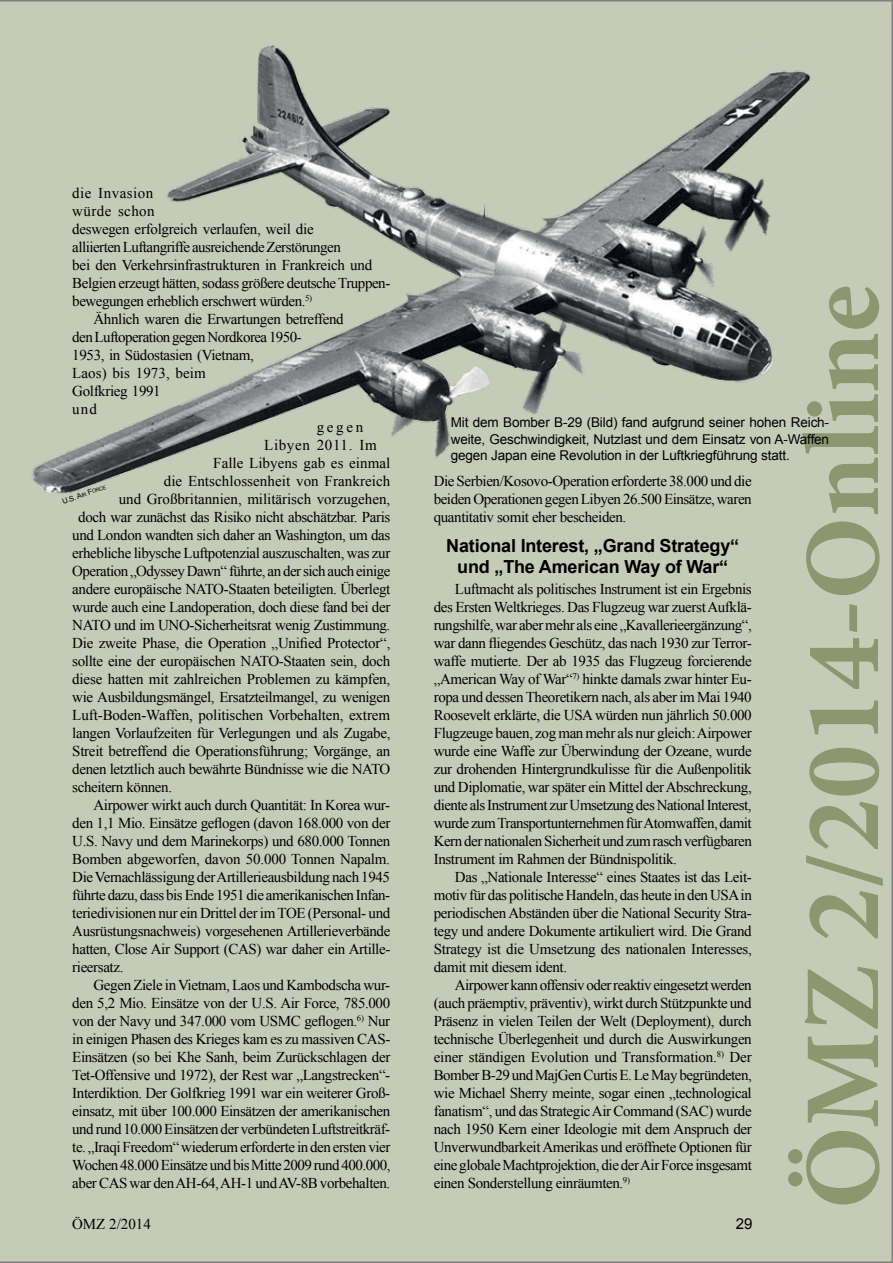
<style>
.page{position:relative;width:893px;height:1263px;background:#c5cbb7}
.page>*{position:absolute;margin:0;border:0;box-sizing:border-box;transform-origin:0 0}
.t1{font:700 108px "Minion Pro";color:#8c9770}
.t2{font:700 18px/21.6px "Arial";letter-spacing:-.01em;color:#000;text-align:center}
.t3{font:15px/18px "Times New Roman";letter-spacing:-.025em;color:#000;text-align:justify}
.t4{font:15px "Times New Roman";letter-spacing:.005em;color:#000}
.t5{font:15px "Times New Roman";letter-spacing:-.005em;color:#000}
.t6{font:15px "Times New Roman";color:#000}
.t7{font:15px "Times New Roman";letter-spacing:.04em;color:#000}
.t8{font:15px "Times New Roman";letter-spacing:.035em;color:#000}
.t9{font:15px "Times New Roman";letter-spacing:.03em;color:#000}
.t10{font:15px "Arial";color:#000}
.t11{font:13.5px/16.2px "Arial";letter-spacing:-.01em;color:#000;text-align:justify}
.t12{font:7.5px "Arial";color:#000}
.s1{font-size:5.25px}
</style>
<div class="page">
<img style="left:28px;top:34px;width:807px;height:517px">
<p class="t8" style="left:72px;top:183px;width:83px">die Invasion</p>
<p class="t9" style="left:72px;top:201px;width:84px">würde schon</p>
<p class="t3" style="left:72px;top:220px;width:243px">deswegen erfolgreich verlaufen, weil die</p>
<p class="t3" style="left:72px;top:238px;width:270px">alliierten Luftangriffe ausreichende Zerstörungen</p>
<p class="t3" style="left:72px;top:256px;width:302px">bei den Verkehrsinfrastrukturen in Frankreich und</p>
<p class="t3" style="left:72px;top:274px;width:320px">Belgien erzeugt hätten, sodass größere deutsche Truppen-</p>
<p class="t3" style="left:72px;top:292px;width:241px">bewegungen erheblich erschwert würden.<sup>5)</sup></p>
<p class="t3" style="left:94px;top:310px;width:252px">Ähnlich waren die Erwartungen betreffend</p>
<p class="t3" style="left:72px;top:328px;width:231px">den Luftoperation gegen Nordkorea 1950-</p>
<p class="t3" style="left:72px;top:346px;width:183px">1953, in Südostasien (Vietnam,</p>
<p class="t4" style="left:72px;top:363px;width:135px">Laos) bis 1973, beim</p>
<p class="t3" style="left:72px;top:382px;width:90px">Golfkrieg 1991</p>
<p class="t3" style="left:72px;top:400px;width:26px">und</p>
<p class="t3" style="left:317px;top:418px;width:48px">gegen</p>
<p class="t7" style="left:264px;top:435px;width:114px">Libyen 2011. Im</p>
<p class="t4" style="left:213px;top:453px;width:178px">Falle Libyens gab es einmal</p>
<p class="t4" style="left:164px;top:471px;width:228px">die Entschlossenheit von Frankreich</p>
<p class="t6" style="left:119px;top:489px;width:273px">und Großbritannien, militärisch vorzugehen,</p>
<p class="t3" style="left:78px;top:508px;width:314px">doch war zunächst das Risiko nicht abschätzbar. Paris</p>
<p class="t3" style="left:72px;top:526px;width:320px">und London wandten sich daher an Washington, um das</p>
<p class="t3" style="left:72px;top:544px;width:320px">erhebliche libysche Luftpotenzial auszuschalten, was zur</p>
<p class="t3" style="left:72px;top:562px;width:320px">Operation „Odyssey Dawn“ führte, an der sich auch einige</p>
<p class="t3" style="left:72px;top:580px;width:320px">andere europäische NATO-Staaten beteiligten. Überlegt</p>
<p class="t3" style="left:72px;top:598px;width:320px">wurde auch eine Landoperation, doch diese fand bei der</p>
<p class="t3" style="left:72px;top:616px;width:320px">NATO und im UNO-Sicherheitsrat wenig Zustimmung.</p>
<p class="t3" style="left:72px;top:634px;width:320px">Die zweite Phase, die Operation „Unified Protector“,</p>
<p class="t3" style="left:72px;top:652px;width:319px">sollte eine der europäischen NATO-Staaten sein, doch</p>
<p class="t3" style="left:72px;top:670px;width:320px">diese hatten mit zahlreichen Problemen zu kämpfen,</p>
<p class="t3" style="left:72px;top:688px;width:319px">wie Ausbildungsmängel, Ersatzteilmangel, zu wenigen</p>
<p class="t5" style="left:72px;top:705px;width:319px">Luft-Boden-Waffen, politischen Vorbehalten, extrem</p>
<p class="t3" style="left:72px;top:724px;width:320px">langen Vorlaufzeiten für Verlegungen und als Zugabe,</p>
<p class="t3" style="left:72px;top:742px;width:320px">Streit betreffend die Operationsführung; Vorgänge, an</p>
<p class="t3" style="left:72px;top:760px;width:320px">denen letztlich auch bewährte Bündnisse wie die NATO</p>
<p class="t3" style="left:72px;top:778px;width:101px">scheitern können.</p>
<p class="t3" style="left:94px;top:796px;width:298px">Airpower wirkt auch durch Quantität: In Korea wur-</p>
<p class="t3" style="left:72px;top:814px;width:320px">den 1,1 Mio. Einsätze geflogen (davon 168.000 von der</p>
<p class="t3" style="left:72px;top:832px;width:319px">U.S. Navy und dem Marinekorps) und 680.000 Tonnen</p>
<p class="t3" style="left:72px;top:850px;width:319px">Bomben abgeworfen, davon 50.000 Tonnen Napalm.</p>
<p class="t3" style="left:72px;top:868px;width:319px">Die Vernachlässigung der Artillerieausbildung nach 1945</p>
<p class="t3" style="left:72px;top:886px;width:319px">führte dazu, dass bis Ende 1951 die amerikanischen Infan-</p>
<p class="t3" style="left:72px;top:904px;width:320px">teriedivisionen nur ein Drittel der im TOE (Personal- und</p>
<p class="t3" style="left:72px;top:922px;width:320px">Ausrüstungsnachweis) vorgesehenen Artillerieverbände</p>
<p class="t3" style="left:72px;top:940px;width:320px">hatten, Close Air Support (CAS) war daher ein Artille-</p>
<p class="t3" style="left:72px;top:958px;width:53px">rieersatz.</p>
<p class="t3" style="left:94px;top:976px;width:298px">Gegen Ziele in Vietnam, Laos und Kambodscha wur-</p>
<p class="t3" style="left:72px;top:994px;width:319px">den 5,2 Mio. Einsätze von der U.S. Air Force, 785.000</p>
<p class="t3" style="left:72px;top:1012px;width:319px">von der Navy und 347.000 vom USMC geflogen.<sup>6)</sup> Nur</p>
<p class="t3" style="left:72px;top:1030px;width:320px">in einigen Phasen des Krieges kam es zu massiven CAS-</p>
<p class="t3" style="left:72px;top:1048px;width:320px">Einsätzen (so bei Khe Sanh, beim Zurückschlagen der</p>
<p class="t3" style="left:72px;top:1066px;width:319px">Tet-Offensive und 1972), der Rest war „Langstrecken“-</p>
<p class="t3" style="left:72px;top:1084px;width:320px">Interdiktion. Der Golfkrieg 1991 war ein weiterer Groß-</p>
<p class="t3" style="left:72px;top:1102px;width:320px">einsatz, mit über 100.000 Einsätzen der amerikanischen</p>
<p class="t3" style="left:72px;top:1120px;width:319px">und rund 10.000 Einsätzen der verbündeten Luftstreitkräf-</p>
<p class="t3" style="left:72px;top:1138px;width:320px">te. „Iraqi Freedom“ wiederum erforderte in den ersten vier</p>
<p class="t3" style="left:72px;top:1156px;width:320px">Wochen 48.000 Einsätze und bis Mitte 2009 rund 400.000,</p>
<p class="t3" style="left:72px;top:1174px;width:320px">aber CAS war den AH-64, AH-1 und AV-8B vorbehalten.</p>
<p class="t12" style="left:61px;top:497px;width:47px;rotate:-20deg">U.S. A<span class="s1">ir</span> F<span class="s1">orce</span></p>
<h1 class="t1" style="left:767px;top:1209px;width:926px;rotate:-90deg">ÖMZ 2/2014-Online</h1>
<p class="t11" style="left:451px;top:415px;width:380px">Mit dem Bomber B-29 (Bild) fand aufgrund seiner hohen Reich&shy;weite, Geschwindigkeit, Nutzlast und dem Einsatz von A-Waffen gegen Japan eine Revolution in der Luftkriegführung statt.</p>
<p class="t3" style="left:434px;top:472px;width:319px">Die Serbien/Kosovo-Operation erforderte 38.000 und die beiden Operationen gegen Libyen 26.500 Einsätze, waren quantitativ somit eher bescheiden.</p>
<p class="t2" style="left:446px;top:535px;width:294px">National Interest, „Grand Strategy“ und „The American Way of War“</p>
<p class="t3" style="left:434px;top:580px;width:320px;text-indent:21px">Luftmacht als politisches Instrument ist ein Ergebnis des Ersten Weltkrieges. Das Flugzeug war zuerst Aufklä&shy;rungshilfe, war aber mehr als eine „Kavallerieergänzung“, war dann fliegendes Geschütz, das nach 1930 zur Terror&shy;waffe mutierte. Der ab 1935 das Flugzeug forcierende „American Way of War“<sup>7)</sup> hinkte damals zwar hinter Eu&shy;ropa und dessen Theoretikern nach, als aber im Mai 1940<br>Roosevelt erklärte, die USA würden nun jährlich 50.000<br>Flugzeuge bauen, zog man mehr als nur gleich: Airpower wurde eine Waffe zur Überwindung der Ozeane, wurde zur drohenden Hintergrundkulisse für die Außenpolitik und Diplomatie, war später ein Mittel der Abschreckung, diente als Instrument zur Umsetzung des National Interest, wurde zum Transportunternehmen für Atomwaffen, damit Kern der nationalen Sicherheit und zum rasch verfügbaren Instrument im Rahmen der Bündnispolitik.</p>
<p class="t3" style="left:434px;top:868px;width:320px;text-indent:21px">Das „Nationale Interesse“ eines Staates ist das Leit&shy;motiv für das politische Handeln, das heute in den USA in periodischen Abständen über die National Security Stra&shy;tegy und andere Dokumente artikuliert wird. Die Grand Strategy ist die Umsetzung des nationalen Interesses, damit mit diesem ident.</p>
<p class="t3" style="left:434px;top:976px;width:320px;text-indent:21px">Airpower kann offensiv oder reaktiv eingesetzt werden (auch präemptiv, präventiv), wirkt durch Stützpunkte und Präsenz in vielen Teilen der Welt (Deployment), durch technische Überlegenheit und durch die Auswirkungen einer ständigen Evolution und Transformation.<sup>8)</sup> Der Bomber B-29 und MajGen Curtis E. Le May begründeten, wie Michael Sherry meinte, sogar einen „technological fanatism“, und das Strategic Air Command (SAC) wurde nach 1950 Kern einer Ideologie mit dem Anspruch der Unverwundbarkeit Amerikas und eröffnete Optionen für eine globale Machtprojektion, die der Air Force insgesamt einen Sonderstellung einräumten.<sup>9)</sup></p>
<p class="t3" style="left:72px;top:1214px;width:80px">ÖMZ 2/2014</p>
<p class="t10" style="left:736px;top:1213px;width:18px">29</p>
</div>
